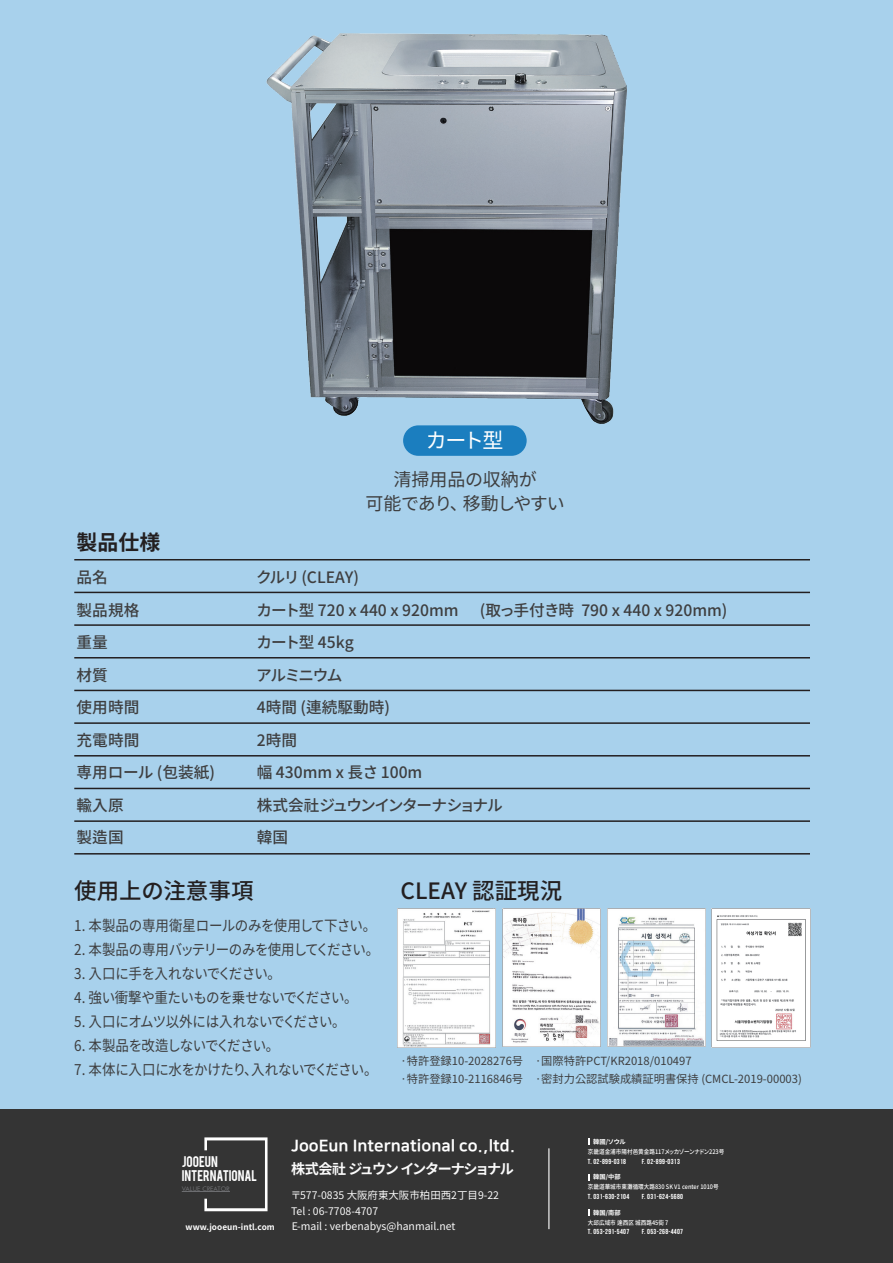
<style>
.page{position:relative;width:893px;height:1263px;background:#fff}
.page>*{position:absolute;margin:0;border:0;box-sizing:border-box;transform-origin:0 0}
.t1{font:500 22.5px "Noto Sans CJ Kkr";color:#231f20}
.t2{font:21px "Noto Sans CJ Kkr";color:#fff}
.t3{font:700 20.85px "Noto Sans CJ Kkr";color:#231f20}
.t4{font:18px/24.2px "Noto Sans CJ Kkr";letter-spacing:-.02em;color:#3e3e3f;text-align:center}
.t5{font:16.2px "Nanum Square EB";color:#fff}
.t6{font:500 15.75px/32.5px "Noto Sans CJ Kkr";color:#3e3e3f}
.t7{font:14.85px "Noto Sans CJ Kkr";letter-spacing:-.03em;color:#3e3e3f;scale:.91 1}
.t8{font:14.85px "Noto Sans CJ Kkr";letter-spacing:-.065em;color:#3e3e3f;scale:.91 1}
.t9{font:700 14.1px "Noto Sans CJ Kkr";letter-spacing:-.1em;color:#fff}
.t10{font:12.15px "Bebas";color:#fff}
.t11{font:11.25px/18px "Noto Sans CJ Kkr";color:#3e3e3f}
.t12{font:10.5px/16.5px "Noto Sans CJ Kkr";color:#fff}
.t13{font:700 8.25px "Noto Sans CJ Kkr";letter-spacing:.005em;color:#fff}
.t14{font:7.2px "Bebas Neue";letter-spacing:.04em;color:#fff}
.t15{font:7.2px "Tw Cen";letter-spacing:-.005em;color:#6c6d70}
.t16{font:500 6.15px "Noto Sans CJ Kkr";color:#fff;scale:.9 1}
.t17{font:700 6.15px "Noto Sans CJ Kkr";color:#fff}
</style>
<div class="page">
<div style="left:0;top:0;width:892px;height:1263px;background:#a8d1ec"></div>
<div style="left:403px;top:425px;width:124px;height:31px;background:#1b7ebf;border-radius:15px"></div>
<hr style="left:74px;top:559px;width:736px;height:1px;background:#231f20">
<hr style="left:74px;top:592px;width:736px;height:1px;background:#231f20">
<hr style="left:74px;top:624px;width:736px;height:2px;background:#231f20">
<hr style="left:74px;top:657px;width:736px;height:1px;background:#231f20">
<hr style="left:74px;top:690px;width:736px;height:1px;background:#231f20">
<hr style="left:74px;top:722px;width:736px;height:2px;background:#231f20">
<hr style="left:74px;top:755px;width:736px;height:1px;background:#231f20">
<hr style="left:74px;top:788px;width:736px;height:1px;background:#231f20">
<hr style="left:74px;top:820px;width:736px;height:2px;background:#231f20">
<hr style="left:74px;top:853px;width:736px;height:1px;background:#231f20">
<img style="left:397px;top:908px;width:99px;height:139px">
<img style="left:502px;top:908px;width:99px;height:139px">
<img style="left:607px;top:908px;width:98px;height:139px">
<img style="left:712px;top:908px;width:98px;height:139px">
<div style="left:0;top:1110px;width:893px;height:153px;background:#343434"></div>
<hr style="left:182px;top:1191px;width:48px;height:1px;background:#6c6d70">
<svg style="left:204px;top:1137px;width:64px;height:74px"></svg>
<hr style="left:548px;top:1148px;width:1px;height:81px;background:#fff">
<svg style="left:588px;top:1138px;width:2px;height:7px"></svg>
<svg style="left:588px;top:1174px;width:2px;height:6px"></svg>
<svg style="left:588px;top:1209px;width:2px;height:6px"></svg>
<img style="left:267px;top:34px;width:359px;height:400px">
<h3 class="t3" style="left:77px;top:531px;width:85px">製品仕様</h3>
<h2 class="t2" style="left:426px;top:429px;width:79px">カート型</h2>
<p class="t4" style="left:366px;top:467px;width:201px">清掃用品の収納が<br>可能であり、移動しやすい</p>
<p class="t6" style="left:77px;top:561px;width:140px">品名<br>製品規格<br>重量<br>材質<br>使用時間<br>充電時間<br>専用ロール (包装紙)輸入原<br>製造国</p>
<p class="t6" style="left:256px;top:561px;width:204px">クルリ (CLEAY)<br>カート型 720 x 440 x 920mm</p>
<p class="t6" style="left:480px;top:594px;width:249px">(取っ手付き時 790 x 440 x 920mm)</p>
<p class="t6" style="left:256px;top:626px;width:248px">カート型 45kg<br>アルミニウム<br>4時間 (連続駆動時)<br>2時間<br>幅 430mm x 長さ 100m<br>株式会社ジュウンインターナショナル韓国</p>
<h1 class="t1" style="left:74px;top:878px;width:181px">使用上の注意事項</h1>
<p class="t7" style="left:74px;top:917px;width:333px">1. 本製品の専用衛星ロールのみを使用して下さい。</p>
<p class="t7" style="left:74px;top:941px;width:336px">2. 本製品の専用バッテリーのみを使用してください。</p>
<p class="t7" style="left:74px;top:965px;width:229px">3. 入口に手を入れないでください。</p>
<p class="t7" style="left:74px;top:989px;width:313px">4. 強い衝撃や重たいものを乗せないでください。</p>
<p class="t7" style="left:74px;top:1013px;width:300px">5. 入口にオムツ以外には入れないでください。</p>
<p class="t8" style="left:74px;top:1037px;width:227px">6. 本製品を改造しないでください。</p>
<p class="t7" style="left:74px;top:1061px;width:335px">7. 本体に入口に水をかけたり、入れないでください。</p>
<p class="t11" style="left:400px;top:1052px;width:124px">·特許登録10-2028276号·特許登録10-2116846号</p>
<p class="t11" style="left:535px;top:1052px;width:268px">·国際特許PCT/KR2018/010497<br>·密封力公認試験成績証明書保持 (CMCL-2019-00003)</p>
<h1 class="t1" style="left:400px;top:878px;width:163px">CLEAY 認証現況</h1>
<p class="t10" style="left:182px;top:1153px;width:38px">JOOEUN</p>
<p class="t10" style="left:182px;top:1166px;width:77px">INTERNATIONAL</p>
<p class="t15" style="left:182px;top:1184px;width:50px">VALUE CREATOR</p>
<p class="t13" style="left:186px;top:1222px;width:91px">www.jooeun-intl.com</p>
<p class="t5" style="left:291px;top:1137px;width:226px">JooEun International co.,ltd.</p>
<p class="t9" style="left:291px;top:1161px;width:224px">株式会社 ジュウン インターナショナル</p>
<p class="t12" style="left:290px;top:1187px;width:210px">〒577-0835 大阪府東大阪市柏田西2丁目9-22<br>Tel : 06-7708-4707</p>
<p class="t12" style="left:291px;top:1218px;width:166px">E-mail : verbenabys@hanmail.net</p>
<p class="t17" style="left:593px;top:1138px;width:34px">韓國/ソウル</p>
<p class="t16" style="left:588px;top:1148px;width:153px">京畿道金浦市陽村邑黄金路117メッカゾーンナドン223号</p>
<p class="t14" style="left:588px;top:1157px;width:40px">T. 02-899-0318</p>
<p class="t14" style="left:642px;top:1157px;width:40px">f. 02-899-0313</p>
<p class="t17" style="left:593px;top:1173px;width:29px">韓国/中部</p>
<p class="t16" style="left:588px;top:1184px;width:147px">京畿道華城市東灘循環大路830 SK V1 center 1010号</p>
<p class="t14" style="left:588px;top:1193px;width:43px">T. 031-630-2104</p>
<p class="t14" style="left:642px;top:1193px;width:43px">f. 031-624-5680</p>
<p class="t17" style="left:593px;top:1209px;width:29px">韓国/南部</p>
<p class="t16" style="left:588px;top:1219px;width:91px">大邱広域市 達西区 城西路45街 7</p>
<p class="t14" style="left:588px;top:1228px;width:43px">T. 053-291-5407</p>
<p class="t14" style="left:642px;top:1228px;width:43px">f. 053-268-4407</p>
</div>
